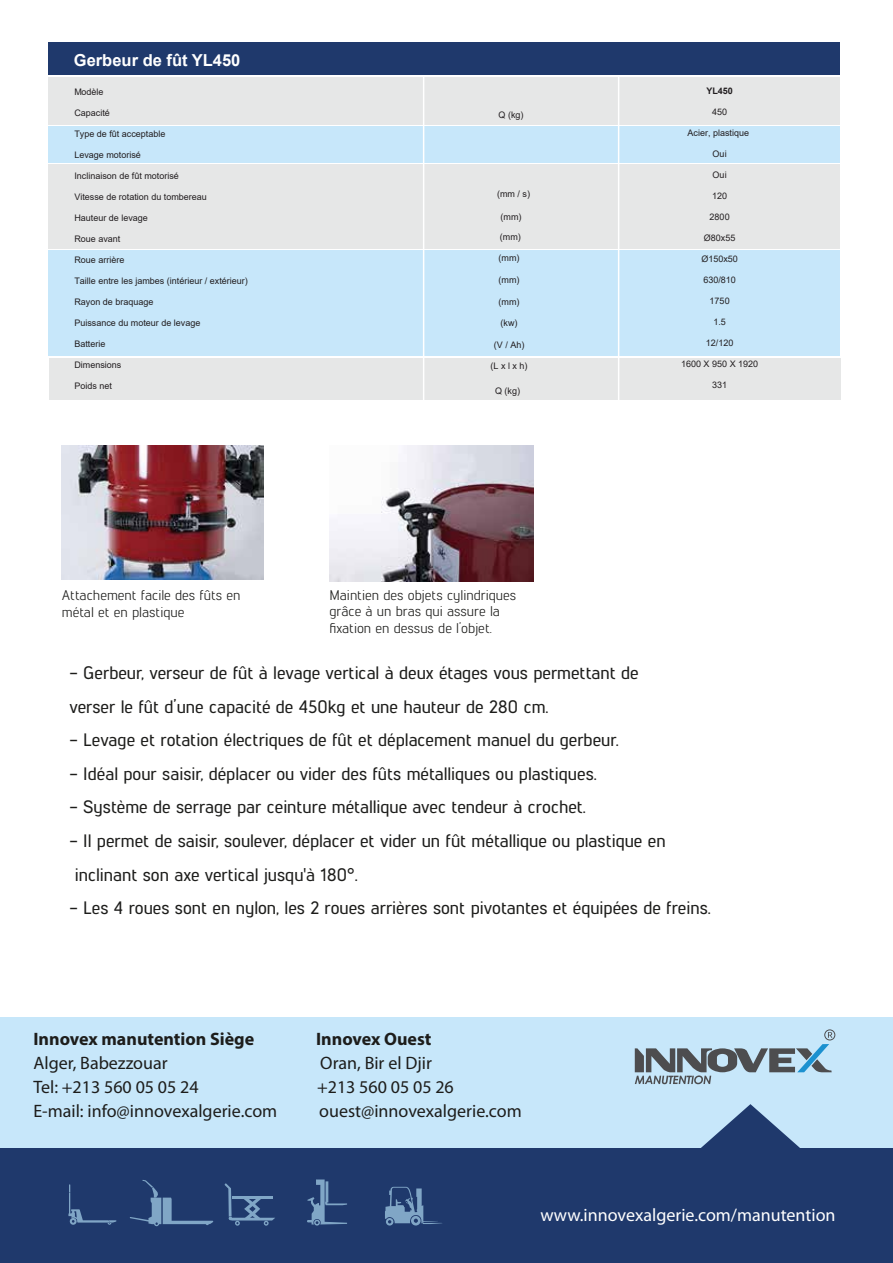
<style>
.page{position:relative;width:893px;height:1263px;background:#fff}
.page>*{position:absolute;margin:0;border:0;box-sizing:border-box;transform-origin:0 0}
.t1{font:500 18px/33.6px "Lintel";color:#1d1d1b}
.t2{font:18px "Myriad Pro";color:#1d1d1b}
.t3{font:700 18px "Myriad Pro";color:#1d1d1b}
.t4{font:18px "Myriad Pro";color:#fff}
.t5{font:700 16.5px "Arial";color:#fff}
.t6{font:14.1px/16.8px "Lintel";color:#1d1d1b}
.t7{font:9px "Arial";color:#221e20}
.t8{font:700 9px "Arial";color:#221e20}
</style>
<div class="page">
<div style="left:0;top:1017px;width:893px;height:153px;background:#c7e7fa"></div>
<svg style="left:635px;top:1029px;width:200px;height:55px"></svg>
<div style="left:0;top:1148px;width:893px;height:115px;background:#1f396c"></div>
<svg style="left:701px;top:1104px;width:99px;height:44px"></svg>
<svg style="left:307px;top:1179px;width:40px;height:46px"></svg>
<svg style="left:224px;top:1183px;width:51px;height:43px"></svg>
<div style="left:411px;top:1216px;width:10px;height:9px;background:#80a6c6;border-radius:50%"></div>
<div style="left:386px;top:1218px;width:7px;height:7px;background:#80a6c6;border-radius:50%"></div>
<svg style="left:385px;top:1187px;width:57px;height:37px"></svg>
<svg style="left:68px;top:1184px;width:48px;height:41px"></svg>
<svg style="left:129px;top:1180px;width:84px;height:46px"></svg>
<div style="left:49px;top:77px;width:791px;height:47px;background:#e6e7e7"></div>
<div style="left:49px;top:126px;width:791px;height:37px;background:#c7e7fa"></div>
<div style="left:49px;top:43px;width:791px;height:32px;background:#1f396c"></div>
<div style="left:49px;top:250px;width:791px;height:106px;background:#c7e7fa"></div>
<div style="left:49px;top:358px;width:792px;height:42px;background:#e6e7e7"></div>
<div style="left:49px;top:164px;width:791px;height:84px;background:#e6e7e7"></div>
<hr style="left:618px;top:75px;width:1px;height:337px;background:#fff">
<hr style="left:423px;top:75px;width:1px;height:336px;background:#fff">
<img style="left:62px;top:445px;width:202px;height:135px">
<img style="left:329px;top:445px;width:204px;height:136px">
<p class="t5" style="left:74px;top:49px;width:168px">Gerbeur de fût YL450</p>
<p class="t7" style="left:74px;top:86px;width:31px">Modèle</p>
<p class="t7" style="left:74px;top:107px;width:37px">Capacité</p>
<p class="t7" style="left:74px;top:128px;width:93px">Type de fût acceptable</p>
<p class="t7" style="left:74px;top:149px;width:68px">Levage motorisé</p>
<p class="t7" style="left:74px;top:170px;width:106px">Inclinaison de fût motorisé</p>
<p class="t7" style="left:74px;top:191px;width:134px">Vitesse de rotation du tombereau</p>
<p class="t7" style="left:74px;top:212px;width:75px">Hauteur de levage</p>
<p class="t7" style="left:74px;top:233px;width:48px">Roue avant</p>
<p class="t7" style="left:74px;top:254px;width:52px">Roue arrière</p>
<p class="t7" style="left:74px;top:275px;width:175px">Taille entre les jambes (intérieur / extérieur)</p>
<p class="t7" style="left:74px;top:296px;width:81px">Rayon de braquage</p>
<p class="t7" style="left:74px;top:317px;width:128px">Puissance du moteur de levage</p>
<p class="t7" style="left:74px;top:338px;width:33px">Batterie</p>
<p class="t7" style="left:74px;top:359px;width:49px">Dimensions</p>
<p class="t7" style="left:74px;top:380px;width:39px">Poids net</p>
<p class="t7" style="left:499px;top:108px;width:27px">Q (kg)</p>
<p class="t7" style="left:497px;top:188px;width:34px">(mm / s)</p>
<p class="t7" style="left:501px;top:211px;width:22px">(mm)</p>
<p class="t7" style="left:500px;top:230px;width:22px">(mm)</p>
<p class="t7" style="left:499px;top:252px;width:22px">(mm)</p>
<p class="t7" style="left:499px;top:274px;width:22px">(mm)</p>
<p class="t7" style="left:499px;top:295px;width:22px">(mm)</p>
<p class="t7" style="left:501px;top:317px;width:18px">(kw)</p>
<p class="t7" style="left:494px;top:338px;width:32px">(V / Ah)</p>
<p class="t7" style="left:491px;top:360px;width:39px">(L x l x h)</p>
<p class="t7" style="left:495px;top:384px;width:27px">Q (kg)</p>
<p class="t6" style="left:62px;top:586px;width:180px">Attachement facile des fûts en métal et en plastique</p>
<p class="t6" style="left:329px;top:585px;width:188px">Maintien des objets cylindriques grâce à un bras qui assure la fixation en dessus de l’objet.</p>
<p class="t8" style="left:706px;top:84px;width:28px">YL450</p>
<p class="t7" style="left:712px;top:105px;width:17px">450</p>
<p class="t7" style="left:688px;top:126px;width:63px">Acier, plastique</p>
<p class="t7" style="left:713px;top:147px;width:16px">Oui</p>
<p class="t7" style="left:713px;top:168px;width:16px">Oui</p>
<p class="t7" style="left:712px;top:189px;width:17px">120</p>
<p class="t7" style="left:710px;top:210px;width:22px">2800</p>
<p class="t7" style="left:704px;top:231px;width:33px">Ø80x55</p>
<p class="t7" style="left:701px;top:252px;width:38px">Ø150x50</p>
<p class="t7" style="left:703px;top:273px;width:34px">630/810</p>
<p class="t7" style="left:710px;top:294px;width:22px">1750</p>
<p class="t7" style="left:713px;top:315px;width:14px">1.5</p>
<p class="t7" style="left:706px;top:336px;width:29px">12/120</p>
<p class="t7" style="left:681px;top:357px;width:79px">1600 X 950 X 1920</p>
<p class="t7" style="left:712px;top:378px;width:17px">331</p>
<p class="t1" style="left:70px;top:655px;width:571px">- Gerbeur, verseur de fût à levage vertical à deux étages vous permettant de verser le fût d’une capacité de 450kg et une hauteur de 280 cm.</p>
<p class="t1" style="left:70px;top:722px;width:551px">- Levage et rotation électriques de fût et déplacement manuel du gerbeur.</p>
<p class="t1" style="left:70px;top:756px;width:529px">- Idéal pour saisir, déplacer ou vider des fûts métalliques ou plastiques.</p>
<p class="t1" style="left:70px;top:789px;width:518px">- Système de serrage par ceinture métallique avec tendeur à crochet.</p>
<p class="t1" style="left:70px;top:823px;width:598px">- Il permet de saisir, soulever, déplacer et vider un fût métallique ou plastique en inclinant son axe vertical jusqu'à 180°.</p>
<p class="t1" style="left:70px;top:890px;width:643px">- Les 4 roues sont en nylon, les 2 roues arrières sont pivotantes et équipées de freins.</p>
<p class="t3" style="left:33px;top:1027px;width:222px">Innovex manutention Siège</p>
<p class="t3" style="left:316px;top:1027px;width:117px">Innovex Ouest</p>
<p class="t2" style="left:33px;top:1053px;width:136px">Alger, Babezzouar</p>
<p class="t2" style="left:320px;top:1053px;width:113px">Oran, Bir el Djir</p>
<p class="t2" style="left:33px;top:1077px;width:167px">Tel: +213 560 05 05 24</p>
<p class="t2" style="left:317px;top:1077px;width:138px">+213 560 05 05 26</p>
<p class="t2" style="left:33px;top:1101px;width:245px">E-mail: info@innovexalgerie.com</p>
<p class="t2" style="left:319px;top:1101px;width:204px">ouest@innovexalgerie.com</p>
<p class="t4" style="left:540px;top:1205px;width:297px">www.innovexalgerie.com/manutention</p>
</div>
